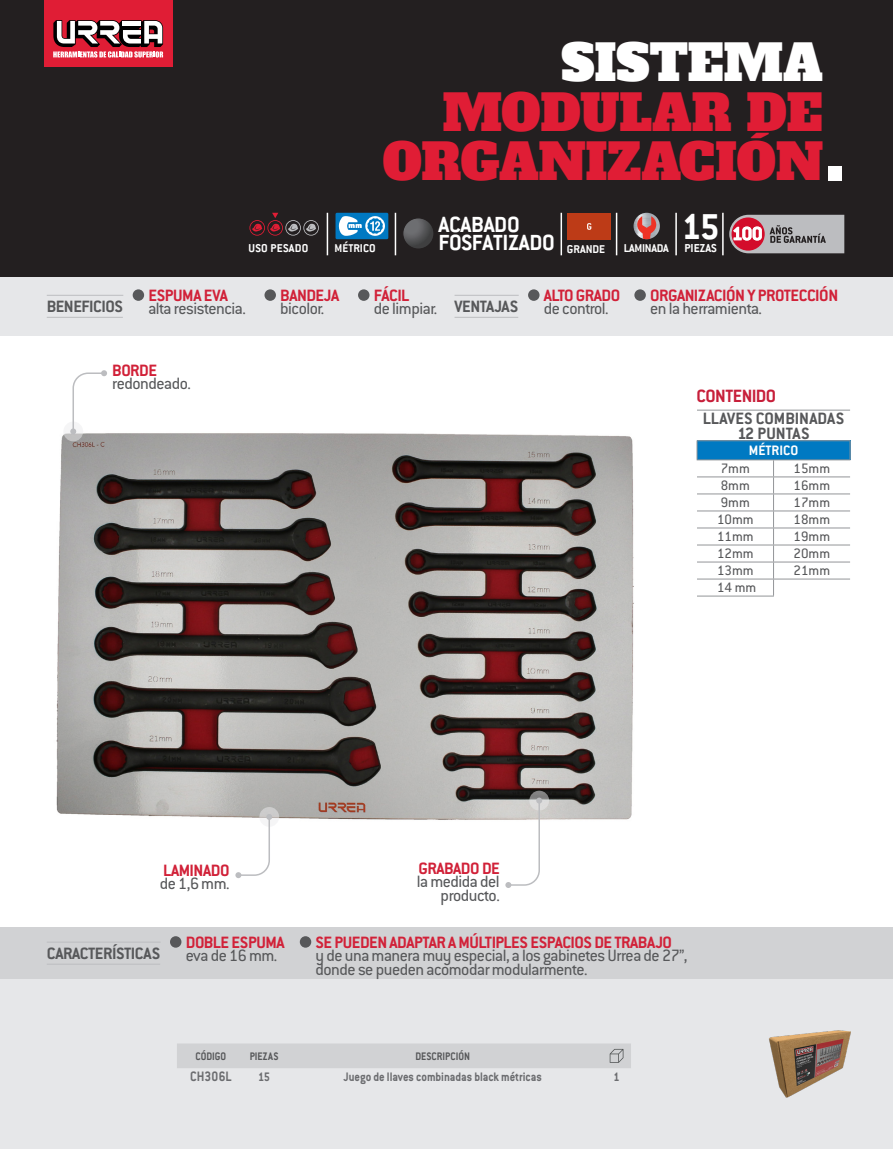
<style>
.page{position:relative;width:893px;height:1149px;background:#fff}
.page>*{position:absolute;margin:0;border:0;box-sizing:border-box;transform-origin:0 0}
.t1{font:87px "Alfa Slab One";color:#fff}
.titulo_inferior_rojo{font:49.5px "Alfa Slab One";letter-spacing:-.005em;color:#e01d35}
.titulo_superio_blanc{font:49.5px "Alfa Slab One";letter-spacing:-.005em;color:#fff}
.t2{font:700 39.75px "Conduit ITC";color:#fff}
.t3{font:700 24.15px "Conduit ITC";letter-spacing:-.01em;color:#fff}
.Caracteristica_rojo{font:700 19.5px "Conduit ITC Std";letter-spacing:-.025em;color:#c71f3a}
.Texto_gris{font:18px/13.5px "Conduit ITC Std";letter-spacing:-.025em;color:#57585a}
.Bullet_Rojo_-_Urrea{font:700 18px "Conduit ITC Std";letter-spacing:-.025em;color:#d12138}
.Ventajas_Beneficios{font:700 18px "Conduit ITC Std";letter-spacing:-.025em;color:#57585a}
.Descripción{font:700 18px/15px "Conduit ITC Std";color:#57585a;text-align:center}
.Bullet_Rojo{font:700 18px "Conduit ITC Std";letter-spacing:-.025em;color:#d12138}
.Info{font:15px "Conduit ITC Std";color:#57585a}
.Titulo_Blanco{font:700 15px "Conduit ITC Std";color:#fff}
.Código{font:700 15px "Conduit ITC Std";color:#6c6d70;scale:.9 1}
.Descripcion_caracter{font:700 13.5px "Conduit ITC Std";color:#6c6d70;scale:.9 1}
.t4{font:700 12.75px "Conduit ITC";color:#fff}
.t5{font:700 12.6px "Conduit ITC";letter-spacing:.02em;color:#fff}
.t6{font:700 12.45px "Conduit ITC";color:#fff}
.t7{font:700 12.45px "Conduit ITC";letter-spacing:-.025em;color:#fff}
.titulo_tabla{font:700 12px "Conduit ITC Std";color:#57585a;scale:.9 1}
</style>
<div class="page">
<div style="left:0;top:935px;width:893px;height:213px;background:#e6e7e9"></div>
<div style="left:0;top:276px;width:893px;height:60px;background:#e6e7e9"></div>
<div style="left:0;top:0;width:893px;height:276px;background:#231f20"></div>
<div style="left:44px;top:0;width:128px;height:67px;background:#e01d35"></div>
<svg style="left:53px;top:20px;width:110px;height:38px"></svg>
<div style="left:0;top:927px;width:893px;height:51px;background:#d1d2d4"></div>
<img style="left:56px;top:433px;width:578px;height:387px">
<hr style="left:455px;top:295px;width:64px;height:1px;background:#bcbdc0">
<hr style="left:455px;top:317px;width:63px;height:1px;background:#bcbdc0">
<hr style="left:47px;top:295px;width:76px;height:1px;background:#bcbdc0">
<hr style="left:47px;top:317px;width:76px;height:1px;background:#bcbdc0">
<div style="left:133px;top:289px;width:11px;height:12px;background:#57585a;border-radius:50%"></div>
<div style="left:264px;top:289px;width:12px;height:12px;background:#57585a;border-radius:50%"></div>
<div style="left:358px;top:289px;width:11px;height:12px;background:#57585a;border-radius:50%"></div>
<div style="left:528px;top:289px;width:11px;height:12px;background:#57585a;border-radius:50%"></div>
<div style="left:634px;top:289px;width:12px;height:12px;background:#57585a;border-radius:50%"></div>
<div style="left:177px;top:1043px;width:454px;height:24px;background:#d1d2d4"></div>
<hr style="left:47px;top:941px;width:114px;height:1px;background:#bcbdc0">
<hr style="left:47px;top:963px;width:113px;height:1px;background:#bcbdc0">
<div style="left:170px;top:935px;width:11px;height:12px;background:#57585a;border-radius:50%"></div>
<div style="left:300px;top:935px;width:11px;height:12px;background:#57585a;border-radius:50%"></div>
<svg style="left:259px;top:806px;width:20px;height:20px"></svg>
<svg style="left:63px;top:421px;width:20px;height:20px"></svg>
<svg style="left:529px;top:790px;width:20px;height:20px"></svg>
<svg style="left:235px;top:813px;width:37px;height:64px"></svg>
<svg style="left:70px;top:370px;width:37px;height:64px"></svg>
<svg style="left:505px;top:797px;width:37px;height:90px"></svg>
<hr style="left:327px;top:213px;width:1px;height:42px;background:#fff">
<hr style="left:395px;top:213px;width:1px;height:42px;background:#fff">
<hr style="left:561px;top:213px;width:1px;height:42px;background:#fff">
<hr style="left:616px;top:213px;width:1px;height:42px;background:#fff">
<hr style="left:675px;top:213px;width:2px;height:42px;background:#fff">
<hr style="left:722px;top:213px;width:2px;height:42px;background:#fff">
<svg style="left:249px;top:213px;width:70px;height:22px"></svg>
<div style="left:335px;top:213px;width:53px;height:26px;background:#0079c2;border-radius:2px"></div>
<svg style="left:339px;top:216px;width:46px;height:20px"></svg>
<svg style="left:403px;top:218px;width:31px;height:31px"></svg>
<div style="left:568px;top:213px;width:43px;height:26px;background:#bd3b17"></div>
<svg style="left:587px;top:223px;width:4px;height:7px"></svg>
<img style="left:633px;top:213px;width:27px;height:26px;border-radius:13px">
<svg style="left:637px;top:216px;width:19px;height:23px"></svg>
<svg style="left:729px;top:215px;width:115px;height:38px;background:#b2979e"></svg>
<div style="left:697px;top:440px;width:153px;height:20px;background:#0079c2"></div>
<hr style="left:697px;top:476px;width:76px;height:1px;background:#939598">
<hr style="left:697px;top:493px;width:76px;height:1px;background:#939598">
<hr style="left:773px;top:476px;width:77px;height:1px;background:#939598">
<hr style="left:773px;top:493px;width:77px;height:1px;background:#939598">
<hr style="left:697px;top:510px;width:76px;height:1px;background:#939598">
<hr style="left:773px;top:510px;width:77px;height:1px;background:#939598">
<hr style="left:697px;top:527px;width:76px;height:1px;background:#939598">
<hr style="left:773px;top:527px;width:77px;height:1px;background:#939598">
<hr style="left:697px;top:544px;width:76px;height:1px;background:#939598">
<hr style="left:773px;top:544px;width:77px;height:1px;background:#939598">
<hr style="left:697px;top:561px;width:76px;height:1px;background:#939598">
<hr style="left:773px;top:561px;width:77px;height:1px;background:#939598">
<hr style="left:697px;top:578px;width:76px;height:1px;background:#939598">
<hr style="left:773px;top:578px;width:77px;height:1px;background:#939598">
<hr style="left:697px;top:595px;width:77px;height:1px;background:#939598">
<hr style="left:697px;top:409px;width:76px;height:1px;background:#939598">
<hr style="left:773px;top:409px;width:77px;height:1px;background:#939598">
<hr style="left:697px;top:440px;width:76px;height:1px;background:#939598">
<svg style="left:697px;top:441px;width:1px;height:18px"></svg>
<hr style="left:773px;top:440px;width:77px;height:1px;background:#939598">
<svg style="left:850px;top:441px;width:1px;height:18px"></svg>
<hr style="left:697px;top:459px;width:76px;height:1px;background:#939598">
<hr style="left:773px;top:459px;width:77px;height:1px;background:#939598">
<svg style="left:773px;top:460px;width:1px;height:135px"></svg>
<img style="left:769px;top:1030px;width:81px;height:68px">
<p class="titulo_superio_blanc" style="left:561px;top:30px;width:264px">SISTEMA</p>
<p class="titulo_inferior_rojo" style="left:442px;top:79px;width:382px">MODULAR DE</p>
<p class="titulo_inferior_rojo" style="left:383px;top:129px;width:442px">ORGANIZACIÓN</p>
<p class="t1" style="left:825px;top:90px;width:23px">.</p>
<p class="t3" style="left:438px;top:211px;width:83px">ACABADO</p>
<p class="t5" style="left:249px;top:241px;width:61px">USO PESADO</p>
<p class="t6" style="left:335px;top:241px;width:43px">MÉTRICO</p>
<p class="t3" style="left:438px;top:228px;width:118px">FOSFATIZADO</p>
<p class="t6" style="left:567px;top:241px;width:40px">GRANDE</p>
<p class="t7" style="left:624px;top:241px;width:46px">LAMINADA</p>
<p class="t2" style="left:681px;top:203px;width:40px">15</p>
<p class="t4" style="left:684px;top:241px;width:34px">PIEZAS</p>
<p class="Bullet_Rojo_-_Urrea" style="left:374px;top:284px;width:37px">FÁCIL</p>
<p class="Texto_gris" style="left:374px;top:301px;width:65px">de limpiar.</p>
<p class="Bullet_Rojo_-_Urrea" style="left:148px;top:284px;width:81px">ESPUMA EVA</p>
<p class="Texto_gris" style="left:148px;top:301px;width:99px">alta resistencia.</p>
<p class="Bullet_Rojo_-_Urrea" style="left:280px;top:284px;width:60px">BANDEJA</p>
<p class="Texto_gris" style="left:280px;top:301px;width:46px">bicolor.</p>
<p class="Ventajas_Beneficios" style="left:47px;top:295px;width:78px">BENEFICIOS</p>
<p class="Ventajas_Beneficios" style="left:455px;top:295px;width:65px">VENTAJAS</p>
<p class="Bullet_Rojo" style="left:112px;top:359px;width:46px">BORDE</p>
<p class="Texto_gris" style="left:112px;top:376px;width:80px">redondeado.</p>
<p class="Bullet_Rojo_-_Urrea" style="left:544px;top:284px;width:78px">ALTO GRADO</p>
<p class="Texto_gris" style="left:544px;top:301px;width:66px">de control.</p>
<p class="Bullet_Rojo_-_Urrea" style="left:650px;top:284px;width:190px">ORGANIZACIÓN Y PROTECCIÓN</p>
<p class="Texto_gris" style="left:650px;top:301px;width:113px">en la herramienta.</p>
<p class="Caracteristica_rojo" style="left:697px;top:384px;width:81px">CONTENIDO</p>
<p class="Descripción" style="left:703px;top:410px;width:143px">LLAVES COMBINADAS<br>12 PUNTAS</p>
<p class="Titulo_Blanco" style="left:749px;top:441px;width:51px">MÉTRICO</p>
<p class="Info" style="left:721px;top:459px;width:31px">7mm</p>
<p class="Info" style="left:793px;top:459px;width:38px">15mm</p>
<p class="Info" style="left:721px;top:476px;width:31px">8mm</p>
<p class="Info" style="left:793px;top:476px;width:38px">16mm</p>
<p class="Info" style="left:721px;top:493px;width:31px">9mm</p>
<p class="Info" style="left:793px;top:493px;width:38px">17mm</p>
<p class="Info" style="left:717px;top:510px;width:38px">10mm</p>
<p class="Info" style="left:793px;top:510px;width:38px">18mm</p>
<p class="Info" style="left:717px;top:527px;width:38px">11mm</p>
<p class="Info" style="left:793px;top:527px;width:38px">19mm</p>
<p class="Info" style="left:717px;top:544px;width:38px">12mm</p>
<p class="Info" style="left:793px;top:544px;width:38px">20mm</p>
<p class="Info" style="left:717px;top:561px;width:38px">13mm</p>
<p class="Info" style="left:793px;top:561px;width:38px">21mm</p>
<p class="Info" style="left:717px;top:578px;width:41px">14 mm</p>
<p class="Bullet_Rojo" style="left:163px;top:859px;width:68px">LAMINADO</p>
<p class="Texto_gris" style="left:160px;top:876px;width:71px">de 1,6 mm.</p>
<p class="Bullet_Rojo" style="left:419px;top:857px;width:83px">GRABADO DE</p>
<p class="Texto_gris" style="left:417px;top:874px;width:85px">la medida del</p>
<p class="Texto_gris" style="left:441px;top:887px;width:61px">producto.</p>
<p class="Ventajas_Beneficios" style="left:47px;top:942px;width:115px">CARACTERÍSTICAS</p>
<p class="Bullet_Rojo_-_Urrea" style="left:186px;top:930px;width:100px">DOBLE ESPUMA</p>
<p class="Texto_gris" style="left:186px;top:947px;width:93px">eva de 16 mm.</p>
<p class="Bullet_Rojo_-_Urrea" style="left:315px;top:930px;width:358px">SE PUEDEN ADAPTAR A MÚLTIPLES ESPACIOS DE TRABAJO</p>
<p class="Texto_gris" style="left:315px;top:947px;width:374px">y de una manera muy especial, a los gabinetes Urrea de 27”, donde se pueden acomodar modularmente.</p>
<p class="titulo_tabla" style="left:196px;top:1048px;width:35px">CÓDIGO</p>
<p class="titulo_tabla" style="left:250px;top:1048px;width:33px">PIEZAS</p>
<p class="titulo_tabla" style="left:415px;top:1048px;width:62px">DESCRIPCIÓN</p>
<p class="Código" style="left:190px;top:1066px;width:48px">CH306L</p>
<p class="Descripcion_caracter" style="left:258px;top:1067px;width:15px">15</p>
<p class="Descripcion_caracter" style="left:344px;top:1067px;width:222px">Juego de llaves combinadas black métricas</p>
<p class="Descripcion_caracter" style="left:613px;top:1067px;width:8px">1</p>
</div>
